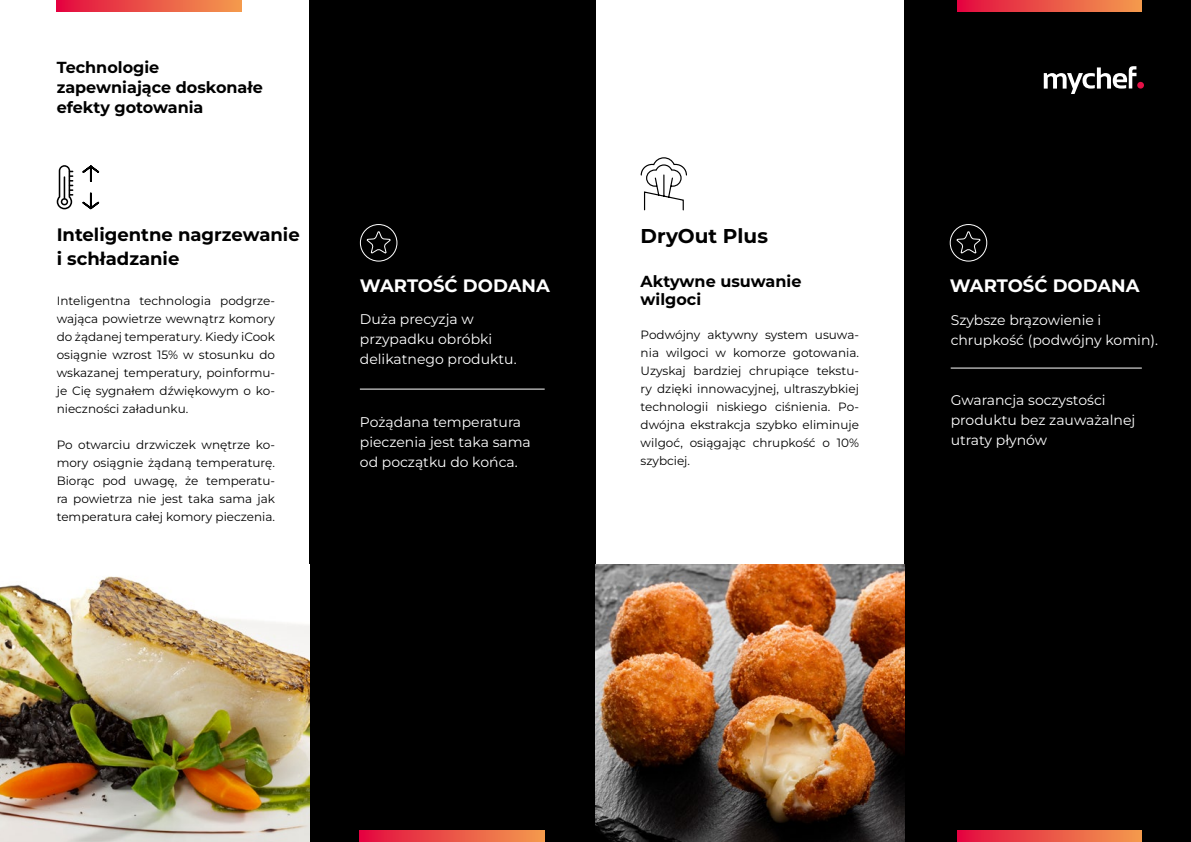
<style>
.page{position:relative;width:1191px;height:842px;background:#fff}
.page>*{position:absolute;margin:0;border:0;box-sizing:border-box;transform-origin:0 0}
.t1{font:700 20px "Montserrat";color:#000}
.t2{font:700 18px/24px "Montserrat";color:#000}
.t3{font:700 18px "Montserrat";color:#fff}
.t4{font:700 16px/20px "Montserrat";color:#000}
.t5{font:14px/20px "Montserrat";color:#fff}
.t6{font:12px/18px "Montserrat";color:#000;text-align:justify}
</style>
<div class="page">
<div style="left:309px;top:0;width:286px;height:842px;background:#000"></div>
<div style="left:904px;top:0;width:286px;height:842px;background:#000"></div>
<div style="left:1137px;top:82px;width:7px;height:7px;background:#e51147;border-radius:50%"></div>
<svg style="left:1043px;top:66px;width:93px;height:28px"></svg>
<svg style="left:57px;top:165px;width:16px;height:44px"></svg>
<svg style="left:82px;top:165px;width:17px;height:17px"></svg>
<svg style="left:82px;top:193px;width:17px;height:16px"></svg>
<svg style="left:57px;top:0;width:184px;height:11px;background:#eb5347"></svg>
<img style="left:0;top:576px;width:309px;height:266px">
<svg style="left:957px;top:0;width:184px;height:11px;background:#ea5347"></svg>
<svg style="left:957px;top:831px;width:184px;height:11px;background:#ea5347"></svg>
<svg style="left:360px;top:831px;width:184px;height:11px;background:#eb5347"></svg>
<svg style="left:640px;top:157px;width:47px;height:54px"></svg>
<img style="left:595px;top:564px;width:309px;height:278px">
<img style="left:1190px;top:0;width:1px;height:842px">
<svg style="left:366px;top:231px;width:26px;height:24px"></svg>
<div style="left:360px;top:224px;width:37px;height:38px;border:1px solid #fff;border-radius:50%"></div>
<svg style="left:955px;top:231px;width:26px;height:24px"></svg>
<div style="left:949px;top:224px;width:38px;height:38px;border:1px solid #fff;border-radius:50%"></div>
<hr style="left:360px;top:389px;width:184px;height:1px;background:#fff">
<hr style="left:950px;top:368px;width:191px;height:1px;background:#fff">
<h3 class="t4" style="left:57px;top:57px;width:208px">Technologie zapewniające doskonałe efekty gotowania</h3>
<h2 class="t2" style="left:57px;top:223px;width:244px">Inteligentne nagrzewanie i schładzanie</h2>
<p class="t6" style="left:57px;top:291px;width:220px">Inteligentna technologia podgrze&shy;wająca powietrze wewnątrz komory do żądanej temperatury. Kiedy iCook osiągnie wzrost 15% w stosunku do wskazanej temperatury, poinformu&shy;je Cię sygnałem dźwiękowym o ko&shy;nieczności załadunku.</p>
<p class="t6" style="left:57px;top:435px;width:220px">Po otwarciu drzwiczek wnętrze ko&shy;mory osiągnie żądaną temperaturę.<br>Biorąc pod uwagę, że temperatu&shy;ra powietrza nie jest taka sama jak temperatura całej komory pieczenia.</p>
<h1 class="t1" style="left:640px;top:223px;width:129px">DryOut Plus</h1>
<h3 class="t4" style="left:640px;top:272px;width:162px;line-height:18px">Aktywne usuwanie wilgoci</h3>
<p class="t6" style="left:640px;top:326px;width:220px">Podwójny aktywny system usuwa&shy;nia wilgoci w komorze gotowania.<br>Uzyskaj bardziej chrupiące tekstu&shy;ry dzięki innowacyjnej, ultraszybkiej technologii niskiego ciśnienia. Po&shy;dwójna ekstrakcja szybko eliminuje wilgoć, osiągając chrupkość o 10% szybciej.</p>
<h2 class="t3" style="left:360px;top:274px;width:191px">WARTOŚĆ DODANA</h2>
<h2 class="t3" style="left:949px;top:274px;width:191px">WARTOŚĆ DODANA</h2>
<p class="t5" style="left:360px;top:309px;width:158px">Duża precyzja w przypadku obróbki delikatnego produktu.</p>
<p class="t5" style="left:950px;top:309px;width:209px">Szybsze brązowienie i chrupkość (podwójny komin).</p>
<p class="t5" style="left:950px;top:389px;width:186px">Gwarancja soczystości produktu bez zauważalnej utraty płynów</p>
<p class="t5" style="left:360px;top:411px;width:172px">Pożądana temperatura pieczenia jest taka sama od początku do końca.</p>
</div>
